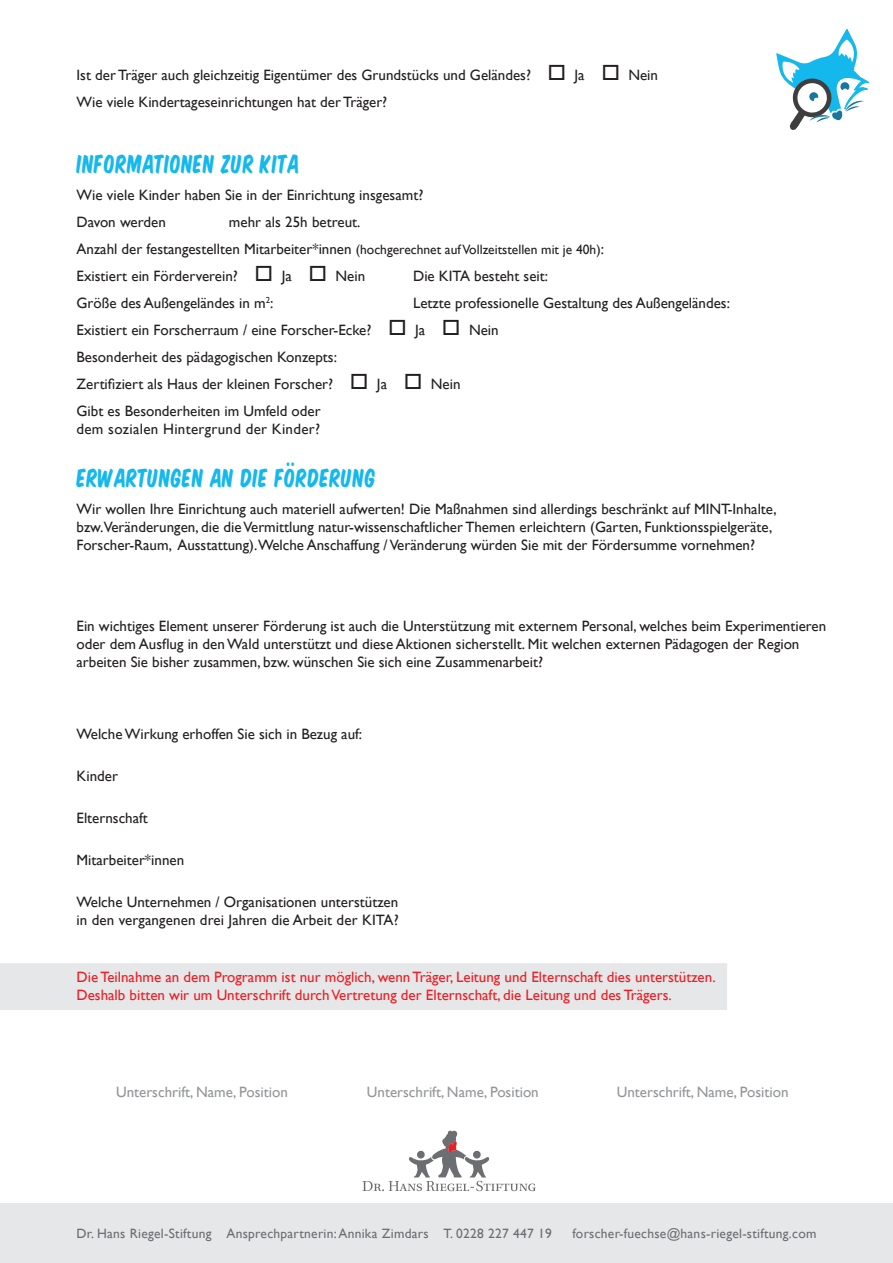
<style>
.page{position:relative;width:893px;height:1263px;background:#fff}
.page>*{position:absolute;margin:0;border:0;box-sizing:border-box;transform-origin:0 0}
.t1{font:24px "VTC Super Market Sale SC";letter-spacing:.025em;color:#15b8ec}
.t2{font:19.5px "VTC Super Market Sale SC";color:#15b8ec}
.t3{font:15px/27px "Gill Sans";color:#231f20}
.t4{font:15px/18px "Gill Sans";color:#ee1d23}
.t5{font:15px "Gill Sans";color:#939598}
.t6{font:15px "Gill Sans";letter-spacing:.02em;color:#231f20}
.t7{font:13.5px "Gill Sans";letter-spacing:.02em;color:#6c6d70}
.s1{font-size:13.5px}
</style>
<div class="page">
<div style="left:1px;top:964px;width:725px;height:45px;background:#e6e7e9"></div>
<div style="left:0;top:963px;width:727px;height:47px;border:2px solid #e6e7e9"></div>
<div style="left:0;top:1203px;width:893px;height:60px;background:#e6e7e9"></div>
<svg style="left:363px;top:1131px;width:173px;height:61px"></svg>
<svg style="left:776px;top:29px;width:93px;height:101px"></svg>
<p class="t3" style="left:77px;top:62px;width:583px">Ist der Träger auch gleichzeitig Eigentümer des Grundstücks und Geländes? □ Ja □ Nein<br>Wie viele Kindertageseinrichtungen hat der Träger?</p>
<h1 class="t1" style="left:77px;top:151px;width:224px">INFORMATIONEN ZUR KITA</h1>
<p class="t3" style="left:77px;top:182px;width:348px">Wie viele Kinder haben Sie in der Einrichtung insgesamt?<br>Davon werden</p>
<p class="t3" style="left:77px;top:209px;width:529px;text-indent:152px">mehr als 25h betreut.<br>Anzahl der festangestellten Mitarbeiter*innen <span class="s1">(hochgerechnet auf Vollzeitstellen mit je 40h)</span>:<br>Existiert ein Förderverein? □ Ja □ Nein</p>
<p class="t3" style="left:413px;top:263px;width:137px">Die KITA besteht seit:</p>
<p class="t3" style="left:77px;top:290px;width:198px">Größe des Außengeländes in m<sup>2</sup>:</p>
<p class="t3" style="left:77px;top:290px;width:655px;text-indent:337px">Letzte professionelle Gestaltung des Außengeländes:<br>Existiert ein Forscherraum / eine Forscher-Ecke? □ Ja □ Nein<br>Besonderheit des pädagogischen Konzepts:<br>Zertifiziert als Haus der kleinen Forscher? □ Ja □ Nein<br>Gibt es Besonderheiten im Umfeld oder</p>
<p class="t6" style="left:77px;top:421px;width:245px">dem sozialen Hintergrund der Kinder?</p>
<h1 class="t1" style="left:77px;top:465px;width:300px">ERWARTUNGEN AN DIE FORDERUNG</h1>
<p class="t3" style="left:77px;top:500px;width:702px;line-height:18px">Wir wollen Ihre Einrichtung auch materiell aufwerten! Die Maßnahmen sind allerdings beschränkt auf MINT-Inhalte, bzw.Veränderungen, die die Vermittlung natur-wissenschaftlicher Themen erleichtern (Garten, Funktionsspielgeräte,<br>Forscher-Raum, Ausstattung).Welche Anschaffung / Veränderung würden Sie mit der Fördersumme vornehmen?</p>
<h2 class="t2" style="left:287px;top:449px;width:11px">..</h2>
<p class="t3" style="left:77px;top:617px;width:751px;line-height:18px">Ein wichtiges Element unserer Förderung ist auch die Unterstützung mit externem Personal, welches beim Experimentieren oder dem Ausflug in den Wald unterstützt und diese Aktionen sicherstellt. Mit welchen externen Pädagogen der Region arbeiten Sie bisher zusammen, bzw. wünschen Sie sich eine Zusammenarbeit?</p>
<p class="t3" style="left:77px;top:721px;width:287px">Welche Wirkung erhoffen Sie sich in Bezug auf:</p>
<p class="t3" style="left:77px;top:763px;width:43px">Kinder</p>
<p class="t3" style="left:77px;top:805px;width:73px">Elternschaft</p>
<p class="t3" style="left:77px;top:847px;width:109px">Mitarbeiter*innen</p>
<p class="t3" style="left:77px;top:893px;width:324px;line-height:18px">Welche Unternehmen / Organisationen unterstützen in den vergangenen drei Jahren die Arbeit der KITA?</p>
<p class="t4" style="left:77px;top:968px;width:641px">Die Teilnahme an dem Programm ist nur möglich, wenn Träger, Leitung und Elternschaft dies unterstützen.<br>Deshalb bitten wir um Unterschrift durch Vertretung der Elternschaft, die Leitung und des Trägers.</p>
<p class="t5" style="left:116px;top:1083px;width:173px">Unterschrift, Name, Position</p>
<p class="t5" style="left:367px;top:1083px;width:173px">Unterschrift, Name, Position</p>
<p class="t5" style="left:617px;top:1083px;width:173px">Unterschrift, Name, Position</p>
<p class="t7" style="left:77px;top:1225px;width:477px">Dr. Hans Riegel-Stiftung Ansprechpartnerin: Annika Zimdars T. 0228 227 447 19</p>
<p class="t7" style="left:572px;top:1225px;width:246px">forscher-fuechse@hans-riegel-stiftung.com</p>
</div>
